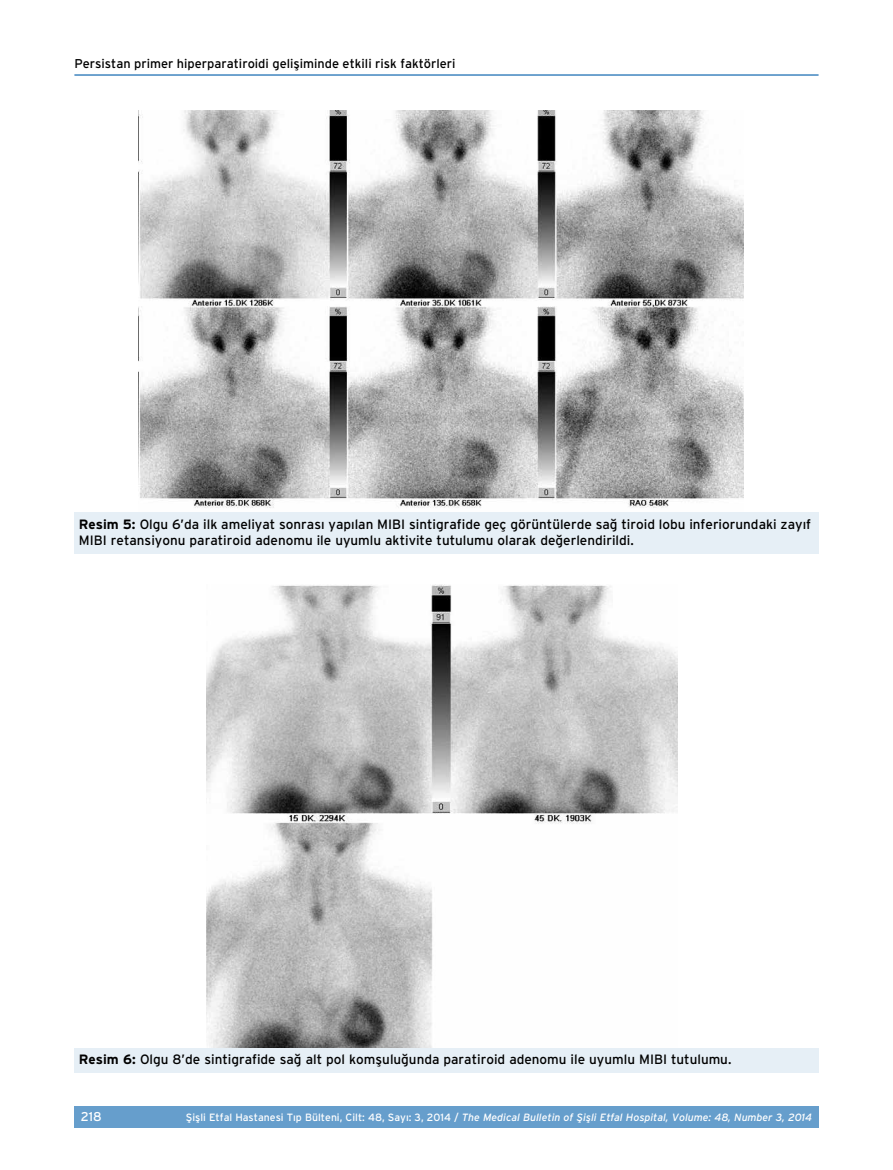
<style>
.page{position:relative;width:893px;height:1170px;background:#fff}
.page>*{position:absolute;margin:0;border:0;box-sizing:border-box;transform-origin:0 0}
.t1{font:13.5px/16.5px "Interstate";color:#000}
.t2{font:12.75px "Interstate";color:#000}
.t3{font:12.75px "Interstate";color:#fff}
.t4{font:italic 10.5px "Interstate";color:#fff}
.s1{font-weight:700}
.s2{font-style:normal}
</style>
<div class="page">
<div style="left:74px;top:1106px;width:745px;height:21px;background:#669ecc"></div>
<hr style="left:74px;top:74px;width:745px;height:2px;background:#005daa">
<div style="left:74px;top:1046px;width:745px;height:26px;background:#e6eff6"></div>
<div style="left:74px;top:584px;width:745px;height:463px;background:#fff"></div>
<img style="left:206px;top:584px;width:471px;height:463px">
<div style="left:74px;top:511px;width:745px;height:43px;background:#e6eff6"></div>
<div style="left:74px;top:111px;width:745px;height:401px;background:#fff"></div>
<img style="left:138px;top:111px;width:605px;height:397px">
<p class="t2" style="left:74px;top:57px;width:383px">Persistan primer hiperparatiroidi gelişiminde etkili risk faktörleri</p>
<p class="t1" style="left:79px;top:515px;width:734px"><span class="s1">Resim 5:</span> Olgu 6’da ilk ameliyat sonrası yapılan MIBI sintigrafide geç görüntülerde sağ tiroid lobu inferiorundaki zayıf<br>MIBI retansiyonu paratiroid adenomu ile uyumlu aktivite tutulumu olarak değerlendirildi.</p>
<p class="t1" style="left:79px;top:1050px;width:654px"><span class="s1">Resim 6:</span> Olgu 8’de sintigrafide sağ alt pol komşuluğunda paratiroid adenomu ile uyumlu MIBI tutulumu.</p>
<p class="t3" style="left:81px;top:1108px;width:22px">218</p>
<p class="t4" style="left:186px;top:1110px;width:628px"><span class="s2">Şişli Etfal Hastanesi T›p Bülteni, Cilt: 48, Say›: 3, 2014 /</span> The Medical Bulletin of Şişli Etfal Hospital, Volume: 48, Number 3, 2014</p>
</div>
